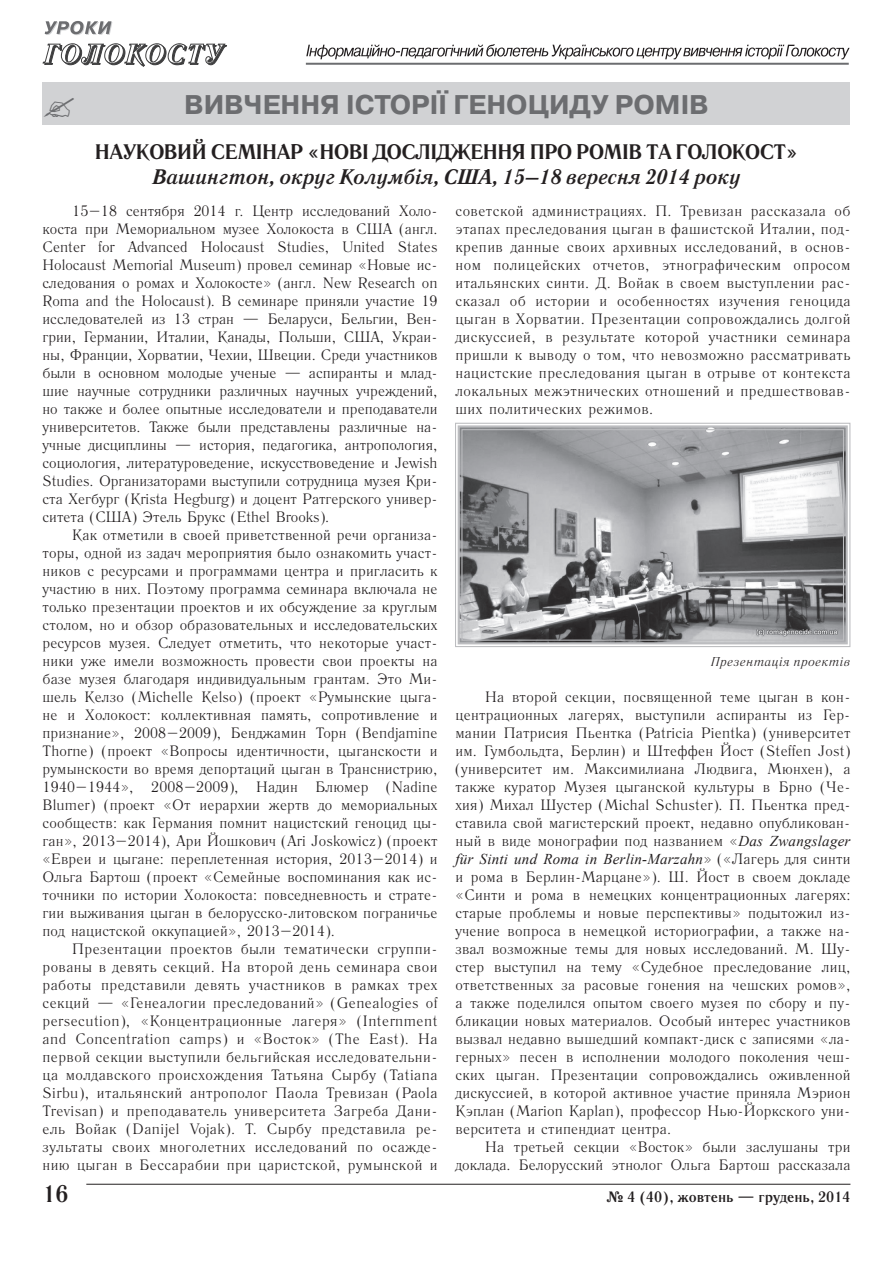
<style>
.page{position:relative;width:893px;height:1263px;background:#fff}
.page>*{position:absolute;margin:0;border:0;box-sizing:border-box;transform-origin:0 0}
.t1{font:700 27px "Pragmatica C";color:#6c6d70}
.t2{font:700 24px "Literaturnaya C";color:#231f20}
.t3{font:700 21px "Literaturnaya C";letter-spacing:-.02em;color:#231f20}
.t4{font:italic 700 21px "Literaturnaya C";letter-spacing:-.02em;color:#231f20}
.t5{font:15px/18px "Literaturnaya C";letter-spacing:.015em;color:#231f20;text-align:justify}
.t6{font:italic 15px "Times New Roman";letter-spacing:.015em;color:#231f20}
.t7{font:700 15px "Literaturnaya C";color:#231f20}
.t8{font:italic 12.75px "Literaturnaya C";letter-spacing:.02em;color:#231f20}
.s1{font-family:"Times New Roman";font-style:italic}
.s2{font-family:"Literaturnaya C";font-style:normal}
</style>
<div class="page">
<hr style="left:306px;top:63px;width:543px;height:1px;background:#6c6d70">
<hr style="left:306px;top:64px;width:543px;height:1px;background:#6c6d70">
<svg style="left:306px;top:44px;width:544px;height:15px"></svg>
<svg style="left:45px;top:21px;width:67px;height:14px"></svg>
<svg style="left:43px;top:43px;width:184px;height:24px"></svg>
<hr style="left:86px;top:1184px;width:764px;height:1px;background:#231f20">
<svg style="left:455px;top:422px;width:396px;height:225px;background:#9a9b9e"></svg>
<div style="left:458px;top:425px;width:390px;height:219px;border:2px solid #bcbdc0"></div>
<div style="left:461px;top:429px;width:383px;height:212px;border:1px solid #bcbdc0"></div>
<div style="left:43px;top:82px;width:807px;height:43px;background:#d1d2d4"></div>
<h1 class="t1" style="left:184px;top:90px;width:20px">вив</h1>
<h1 class="t1" style="left:244px;top:90px;width:38px">ченн</h1>
<h1 class="t1" style="left:320px;top:90px;width:390px">я ІСТОРІЇ ГЕНОЦИДУ РОМІВ</h1>
<h3 class="t3" style="left:95px;top:139px;width:705px">НАУКОВИЙ СЕМІНАР «НОВІ ДОСЛІДЖЕННЯ ПРО РОМІВ ТА ГОЛОКОСТ»</h3>
<h3 class="t4" style="left:152px;top:165px;width:590px">Вашингтон, округ Колумбія, США, 15–18 вересня 2014 року</h3>
<p class="t5" style="left:43px;top:202px;width:396px;text-indent:30px">15–18 сентября 2014 г. Центр исследований Холо&shy;коста при Мемориальном музее Холокоста в США (англ.<br>Center for Advanced Holocaust Studies, United States Holocaust Memorial Museum) провел семинар «Новые ис&shy;следования о ромах и Холокосте» (англ. New Research on Roma and the Holocaust). В семинаре приняли участие 19 исследователей из 13 стран — Беларуси, Бельгии, Вен&shy;грии, Германии, Италии, Канады, Польши, США, Украи&shy;ны, Франции, Хорватии, Чехии, Швеции. Среди участников были в основном молодые ученые — аспиранты и млад&shy;шие научные сотрудники различных научных учреждений, но также и более опытные исследователи и преподаватели университетов. Также были представлены различные на&shy;учные дисциплины — история, педагогика, антропология, социология, литературоведение, искусствоведение и Jewish Studies. Организаторами выступили сотрудница музея Кри&shy;ста Хегбург (Krista Hegburg) и доцент Ратгерского универ&shy;ситета (США) Этель Брукс (Ethel Brooks).</p>
<p class="t5" style="left:43px;top:526px;width:396px;text-indent:30px">Как отметили в своей приветственной речи организа&shy;торы, одной из задач мероприятия было ознакомить участ&shy;ников с ресурсами и программами центра и пригласить к участию в них. Поэтому программа семинара включала не только презентации проектов и их обсуждение за круглым столом, но и обзор образовательных и исследовательских ресурсов музея. Следует отметить, что некоторые участ&shy;ники уже имели возможность провести свои проекты на базе музея благодаря индивидуальным грантам. Это Ми&shy;шель Келзо (Michelle Kelso) (проект «Румынские цыга&shy;не и Холокост: коллективная память, сопротивление и признание», 2008–2009), Бенджамин Торн (Bendjamine Thorne) (проект «Вопросы идентичности, цыганскости и румынскости во время депортаций цыган в Транснистрию, 1940–1944», 2008–2009), Надин Блюмер (Nadine Blumer) (проект «От иерархии жертв до мемориальных cообществ: как Германия помнит нацистский геноцид цы&shy;ган», 2013–2014), Ари Йошкович (Ari Joskowicz) (проект «Евреи и цыгане: переплетенная история, 2013–2014) и Ольга Бартош (проект «Семейные воспоминания как ис&shy;точники по истории Холокоста: повседневность и страте&shy;гии выживания цыган в белорусско-литовском пограничье под нацистской оккупацией», 2013–2014).</p>
<p class="t5" style="left:43px;top:940px;width:396px;text-indent:30px">Презентации проектов были тематически сгруппи&shy;рованы в девять секций. На второй день семинара свои работы представили девять участников в рамках трех секций — «Генеалогии преследований» (Genealogies of persecution), «Концентрационные лагеря» (Internment and Concentration camps) и «Восток» (The East). На первой секции выступили бельгийская исследовательни&shy;ца молдавского происхождения Татьяна Сырбу (Tatiana Sirbu), итальянский антрополог Паола Тревизан (Paola Trevisan) и преподаватель университета Загреба Дани&shy;ель Войак (Danijel Vojak). Т. Сырбу представила ре&shy;зультаты своих многолетних исследований по осажде&shy;нию цыган в Бессарабии при царистской, румынской и</p>
<p class="t5" style="left:455px;top:202px;width:396px">советской администрациях. П. Тревизан рассказала об этапах преследования цыган в фашистской Италии, под&shy;крепив данные своих архивных исследований, в основ&shy;ном полицейских отчетов, этнографическим опросом итальянских синти. Д. Войак в своем выступлении рас&shy;сказал об истории и особенностях изучения геноцида цыган в Хорватии. Презентации сопровождались долгой дискуссией, в результате которой участники семинара пришли к выводу о том, что невозможно рассматривать нацистские преследования цыган в отрыве от контекста локальных межэтнических отношений и предшествовав&shy;ших политических режимов.</p>
<p class="t8" style="left:711px;top:655px;width:141px">Презентація проектів</p>
<p class="t5" style="left:455px;top:688px;width:396px;text-indent:30px">На второй секции, посвященной теме цыган в кон&shy;центрационных лагерях, выступили аспиранты из Гер&shy;мании Патрисия Пьентка (Patricia Pientka) (университет им. Гумбольдта, Берлин) и Штеффен Йост (Steffen Jost) (университет им. Максимилиана Людвига, Мюнхен), а также куратор Музея цыганской культуры в Брно (Че&shy;хия) Михал Шустер (Michal Schuster). П. Пьентка пред&shy;ставила свой магистерский проект, недавно опубликован&shy;ный в виде монографии под названием «<span class="s1">Das Zwangslager</span></p>
<p class="t6" style="left:455px;top:849px;width:396px">für Sinti und Roma in Berlin-Marzahn<span class="s2">» («Лагерь для синти</span></p>
<p class="t5" style="left:455px;top:868px;width:396px">и рома в Берлин-Марцане»). Ш. Йост в своем докладе «Синти и рома в немецких концентрационных лагерях: старые проблемы и новые перспективы» подытожил из&shy;учение вопроса в немецкой историографии, а также на&shy;звал возможные темы для новых исследований. М. Шу&shy;стер выступил на тему «Cудебное преследование лиц, ответственных за расовые гонения на чешских ромов», а также поделился опытом своего музея по сбору и пу&shy;бликации новых материалов. Особый интерес участников вызвал недавно вышедший компакт-диск c записями «ла&shy;герных» песен в исполнении молодого поколения чеш&shy;ских цыган. Презентации сопровождались оживленной дискуссией, в которой активное участие приняла Мэрион Кэплан (Marion Kaplan), профессор Нью-Йоркского уни&shy;верситета и стипендиат центра.</p>
<p class="t5" style="left:455px;top:1138px;width:396px;text-align:right">На третьей секции «Восток» были заслушаны три доклада. Белорусский этнолог Ольга Бартош рассказала</p>
<h2 class="t2" style="left:43px;top:1179px;width:27px">16</h2>
<p class="t7" style="left:606px;top:1187px;width:246px">№ 4 (40), жовтень — грудень, 2014</p>
</div>
